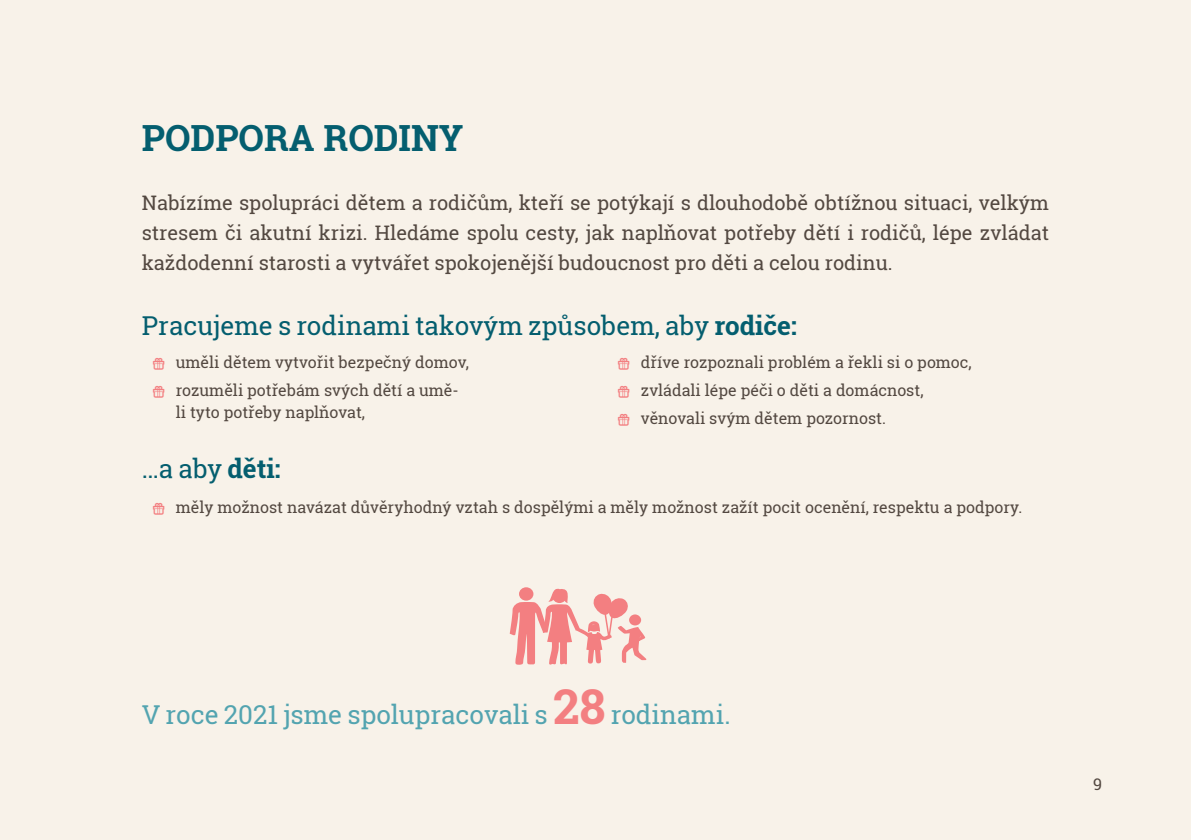
<style>
.page{position:relative;width:1191px;height:840px;background:#fff}
.page>*{position:absolute;margin:0;border:0;box-sizing:border-box;transform-origin:0 0}
.t1{font:700 36px "Roboto Slab";color:#045e6f}
.t2{font:26px "Roboto Slab";color:#045e6f}
.t3{font:26px "Roboto Slab";color:#53a4b0}
.t4{font:20px/30px "Roboto Slab";color:#534841;text-align:justify}
.t5{font:16px/27.6px "Roboto Slab";color:#534841}
.s1{font-weight:700}
.s2{font-weight:700;font-size:48px;color:#f37f81}
</style>
<div class="page">
<div style="left:0;top:0;width:1191px;height:839px;background:#f8f2e9"></div>
<svg style="left:510px;top:588px;width:137px;height:77px"></svg>
<div style="left:519px;top:587px;width:14px;height:13px;background:#f37f81;border-radius:50%"></div>
<h1 class="t1" style="left:142px;top:113px;width:323px">PODPORA RODINY</h1>
<p class="t4" style="left:142px;top:187px;width:909px">Nabízíme spolupráci dětem a rodičům, kteří se potýkají s dlouhodobě obtížnou situaci, velkým stresem či akutní krizi. Hledáme spolu cesty, jak naplňovat potřeby dětí i rodičů, lépe zvládat každodenní starosti a vytvářet spokojenější budoucnost pro děti a celou rodinu.</p>
<h2 class="t2" style="left:142px;top:307px;width:656px">Pracujeme s rodinami takovým způsobem, aby <span class="s1">RODIČE:</span></h2>
<p class="t5" style="left:176px;top:348px;width:295px">uměli dětem vytvořit bezpečný domov, rozuměli potřebám svých dětí a umě-</p>
<p class="t5" style="left:176px;top:398px;width:191px">li tyto potřeby naplňovat,</p>
<p class="t5" style="left:641px;top:348px;width:332px">dříve rozpoznali problém a řekli si o pomoc, zvládali lépe péči o děti a domácnost, věnovali svým dětem pozornost.</p>
<h2 class="t2" style="left:142px;top:450px;width:140px">…a aby <span class="s1">DĚTI:</span></h2>
<p class="t5" style="left:176px;top:493px;width:848px">měly možnost navázat důvěryhodný vztah s dospělými a měly možnost zažít pocit ocenění, respektu a podpory.</p>
<h2 class="t3" style="left:142px;top:696px;width:590px">V roce 2021 jsme spolupracovali s <span class="s2">28</span> rodinami.</h2>
<p class="t5" style="left:1093px;top:769px;width:11px">9</p>
</div>
